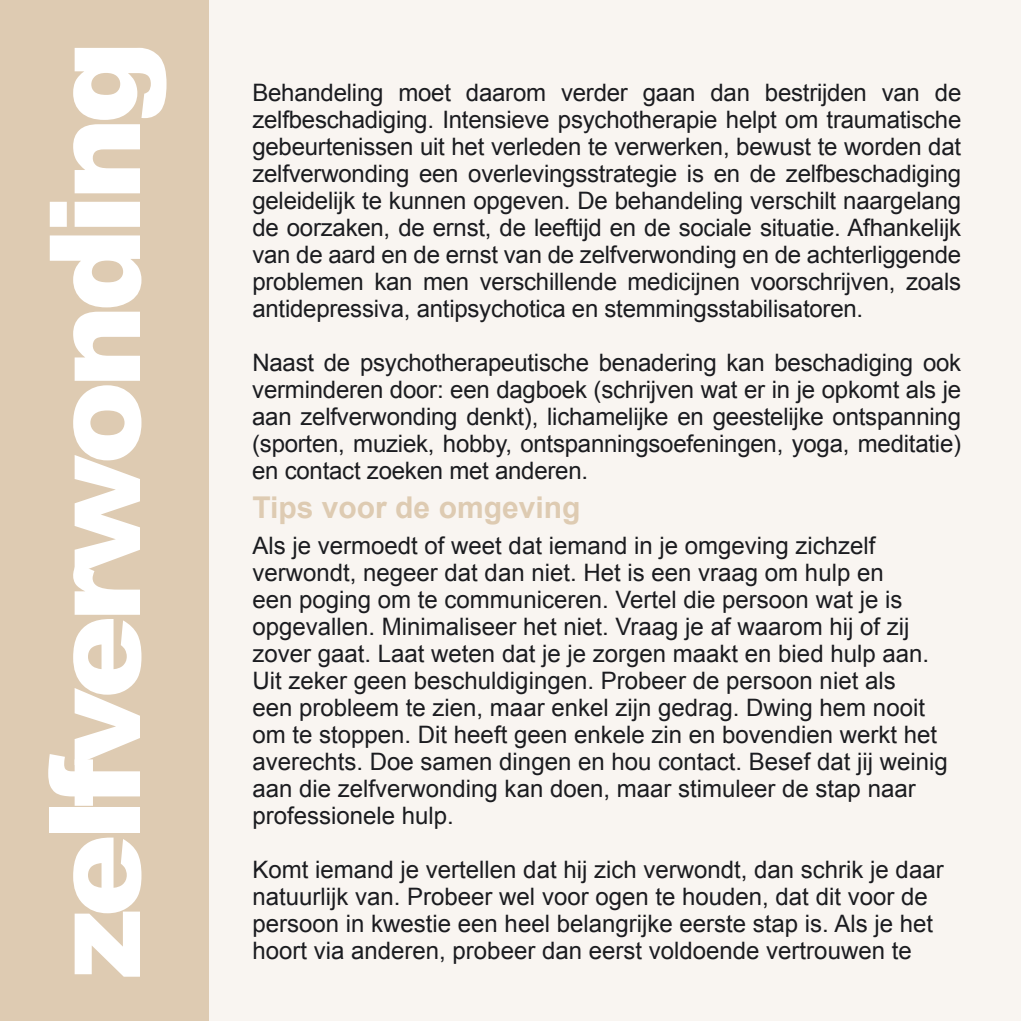
<style>
.page{position:relative;width:1021px;height:1021px;background:#fff}
.page>*{position:absolute;margin:0;border:0;box-sizing:border-box;transform-origin:0 0}
.t1{font:900 126px "Arial";letter-spacing:-.06em;color:#fff}
.t2{font:700 30px "Arial";color:#decbb2}
.t3{font:24px/27px "Arial";color:#1b1c20;text-align:justify}
</style>
<div class="page">
<div style="left:0;top:0;width:211px;height:1020px;background:#decbb2"></div>
<div style="left:210px;top:0;width:810px;height:1020px;background:#f9f5f1"></div>
<h1 class="t1" style="left:3px;top:978px;width:940px;rotate:-90deg">zelfverwonding</h1>
<p class="t3" style="left:252px;top:79px;width:710px">Behandeling moet daarom verder gaan dan bestrijden van de zelfbeschadiging. Intensieve psychotherapie helpt om traumatische gebeurtenissen uit het verleden te verwerken, bewust te worden dat zelfverwonding een overlevingsstrategie is en de zelfbeschadiging geleidelijk te kunnen opgeven. De behandeling verschilt naargelang de oorzaken, de ernst, de leeftijd en de sociale situatie. Afhankelijk van de aard en de ernst van de zelfverwonding en de achterliggende problemen kan men verschillende medicijnen voorschrijven, zoals antidepressiva, antipsychotica en stemmingsstabilisatoren.</p>
<p class="t3" style="left:252px;top:349px;width:710px">Naast de psychotherapeutische benadering kan beschadiging ook verminderen door: een dagboek (schrijven wat er in je opkomt als je aan zelfverwonding denkt), lichamelijke en geestelijke ontspanning (sporten, muziek, hobby, ontspanningsoefeningen, yoga, meditatie) en contact zoeken met anderen.</p>
<p class="t2" style="left:252px;top:488px;width:329px">Tips voor de omgeving</p>
<p class="t3" style="left:252px;top:532px;width:697px;text-align:left">Als je vermoedt of weet dat iemand in je omgeving zichzelf verwondt, negeer dat dan niet. Het is een vraag om hulp en<br>een poging om te communiceren. Vertel die persoon wat je is opgevallen. Minimaliseer het niet. Vraag je af waarom hij of zij zover gaat. Laat weten dat je je zorgen maakt en bied hulp aan.<br>Uit zeker geen beschuldigingen. Probeer de persoon niet als<br>een probleem te zien, maar enkel zijn gedrag. Dwing hem nooit om te stoppen. Dit heeft geen enkele zin en bovendien werkt het averechts. Doe samen dingen en hou contact. Besef dat jij weinig aan die zelfverwonding kan doen, maar stimuleer de stap naar professionele hulp.</p>
<p class="t3" style="left:252px;top:856px;width:692px;text-align:left">Komt iemand je vertellen dat hij zich verwondt, dan schrik je daar natuurlijk van. Probeer wel voor ogen te houden, dat dit voor de persoon in kwestie een heel belangrijke eerste stap is. Als je het hoort via anderen, probeer dan eerst voldoende vertrouwen te</p>
</div>
